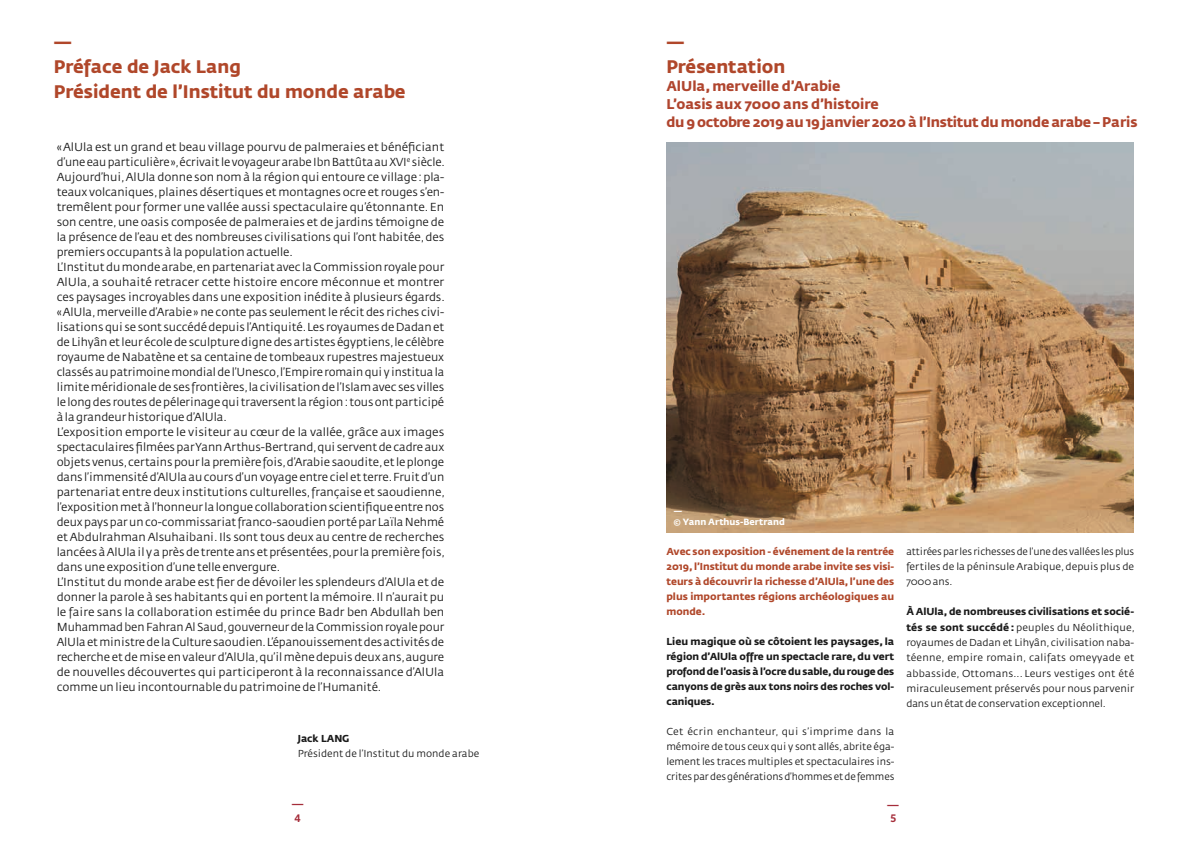
<style>
.page{position:relative;width:1191px;height:842px;background:#fff}
.page>*{position:absolute;margin:0;border:0;box-sizing:border-box;transform-origin:0 0}
.t1{font:700 18px/25px "Fedra Sans";color:#b0472a}
.t2{font:700 18px "Mondara Sans";color:#a52d3a}
.t3{font:700 15px "Mondara Sans";color:#a52d3a}
.t4{font:700 14px/18px "Fedra Sans";letter-spacing:-.015em;color:#b0452e}
.t5{font:11.5px/15px "Fedra Sans";letter-spacing:-.005em;color:#1a1a1a}
.t6{font:10px/15px "Fedra Sans";letter-spacing:-.005em;color:#1a1a1a;text-align:justify}
.t7{font:700 10px/15px "Fedra Sans";letter-spacing:-.005em;color:#1a1a1a;text-align:justify}
.t8{font:700 10px/15px "Fedra Sans";letter-spacing:.005em;color:#b0472a;text-align:justify}
.t9{font:700 9px/10.8px "Fedra Sans Std";color:#fff}
.s1{font-weight:400}
</style>
<div class="page">
<img style="left:666px;top:142px;width:467px;height:390px">
<h1 class="t1" style="left:54px;top:29px;width:353px">—<br>Préface de Jack Lang<br>Président de l’Institut du monde arabe</h1>
<p class="t5" style="left:57px;top:140px;width:390px">« AlUla est un grand et beau village pourvu de palmeraies et bénéficiant d’uneeauparticulière »,écrivait levoyageurarabeIbnBattûtaauXVI<sup>e</sup> siècle.<br>Aujourd’hui,AlUla donne son nom à la région qui entoure ce village : pla&shy;teaux volcaniques,plaines désertiques et montagnes ocre et rouges s’en&shy;tremêlent pour former une vallée aussi spectaculaire qu’étonnante.En son centre,une oasis composée de palmeraies et de jardins témoigne de la présence de l’eau et des nombreuses civilisations qui l’ont habitée,des premiersoccupantsàlapopulationactuelle.<br>L’Institutdumondearabe,enpartenariatavec laCommissionroyalepour AlUla, a souhaité retracer cette histoire encore méconnue et montrer ces paysages incroyables dans une exposition inédite à plusieurs égards. « AlUla,merveille d’Arabie » ne conte pas seulement le récit des riches civi&shy;lisationsqui sesont succédédepuis l’Antiquité.Les royaumesdeDadanet deLihyânet leurécoledesculpturedignedesartisteségyptiens,lecélèbre royaume de Nabatène et sa centaine de tombeaux rupestres majestueux classésaupatrimoinemondialdel’Unesco,l’Empireromainquiyinstituala limiteméridionaledeses frontières,lacivilisationdel’Islamavec ses villes lelongdes routesdepélerinagequi traversent larégion : tousontparticipé àlagrandeurhistoriqued’AlUla.<br>L’exposition emporte le visiteur au cœur de la vallée,grâce aux images spectaculairesfilméesparYannArthus-Bertrand,qui serventdecadreaux objets venus,certainspourlapremièrefois,d’Arabiesaoudite,et leplonge dans l’immensitéd’AlUlaaucoursd’unvoyageentrecielet terre.Fruitd’un partenariat entre deux institutions culturelles,française et saoudienne, l’expositionmetàl’honneurlalonguecollaborationscientifiqueentrenos deuxpaysparunco-commissariat franco-saoudienportépar LaïlaNehmé et Abdulrahman Alsuhaibani.Ils sont tous deux au centre de recherches lancéesàAlUlail yaprèsdetrenteansetprésentées,pourlapremièrefois, dansune expositiond’une telle envergure.<br>L’Institut du monde arabe est fier de dévoiler les splendeurs d’AlUla et de donner la parole à ses habitants qui en portent la mémoire.Il n’aurait pu le faire sans la collaboration estimée du prince Badr ben Abdullah ben MuhammadbenFahranAlSaud,gouverneurdelaCommissionroyalepour AlUlaetministredelaCulturesaoudien.L’épanouissementdesactivitésde recherche etdemise envaleurd’AlUla,qu’ilmènedepuisdeuxans,augure de nouvelles découvertes qui participeront à la reconnaissance d’AlUla commeunlieuincontournabledupatrimoinede l’Humanité.</p>
<p class="t7" style="left:298px;top:731px;width:53px">Jack LANG</p>
<p class="t6" style="left:298px;top:746px;width:183px">Président de l’Institut du monde arabe</p>
<h1 class="t2" style="left:291px;top:794px;width:15px">—</h1>
<h2 class="t3" style="left:294px;top:810px;width:8px">4</h2>
<h1 class="t1" style="left:666px;top:29px;width:120px">—<br>Présentation</h1>
<p class="t4" style="left:666px;top:77px;width:473px">AlUla, merveille d’Arabie<br>L’oasis aux 7000 ans d’histoire<br>du 9 octobre 2019 au 19 janvier 2020 à l’Institut du monde arabe – Paris</p>
<p class="t9" style="left:673px;top:506px;width:113px">—<br>© Yann Arthus-Bertrand</p>
<p class="t8" style="left:666px;top:544px;width:229px">Avec son exposition - événement de la rentrée 2019, l’Institut du monde arabe invite ses visi&shy;teurs à découvrir la richesse d’AlUla, l’une des plus importantes régions archéologiques au monde.</p>
<p class="t7" style="left:666px;top:634px;width:229px">Lieu magique où se côtoient les paysages, la région d’AlUla offre un spectacle rare, du vert profond de l’oasis à l’ocre du sable, du rouge des canyons de grès aux tons noirs des roches vol&shy;caniques.</p>
<p class="t6" style="left:666px;top:724px;width:229px">Cet écrin enchanteur, qui s’imprime dans la mémoire de tous ceux qui y sont allés,abrite éga&shy;lement les traces multiples et spectaculaires ins&shy;critespardesgénérationsd’hommesetdefemmes</p>
<p class="t6" style="left:906px;top:544px;width:229px">attiréesparles richessesdel’unedesvallées lesplus fertiles de la péninsule Arabique,depuis plus de 7000ans.</p>
<p class="t7" style="left:906px;top:603px;width:230px;line-height:16px">À AlUla, de nombreuses civilisations et socié&shy;tés se sont succédé : <span class="s1">peuples du Néolithique,</span></p>
<p class="t6" style="left:906px;top:635px;width:229px">royaumes de Dadan et Lihyân,civilisation naba&shy;téenne, empire romain, califats omeyyade et</p>
<p class="t6" style="left:906px;top:666px;width:229px">abbasside, Ottomans... Leurs vestiges ont été miraculeusement préservés pour nous parvenir dansunétatde conservationexceptionnel.</p>
<h1 class="t2" style="left:886px;top:794px;width:15px">—</h1>
<h2 class="t3" style="left:890px;top:810px;width:8px">5</h2>
</div>
